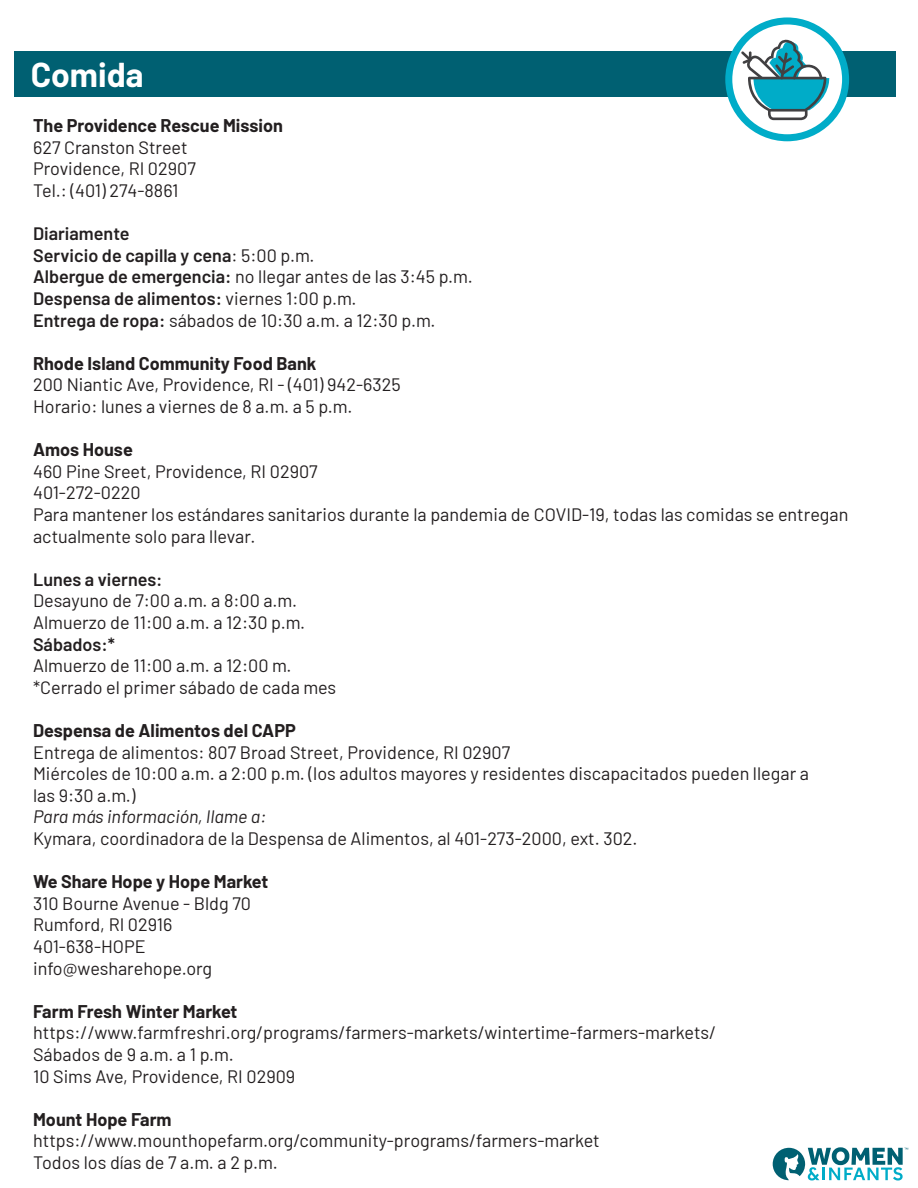
<style>
.page{position:relative;width:918px;height:1188px;background:#fff}
.page>*{position:absolute;margin:0;border:0;box-sizing:border-box;transform-origin:0 0}
.t1{font:700 33.75px "Barlow";color:#fff}
.t2{font:18px/21.6px "Barlow";color:#231f20}
.t3{font:600 18px/21.6px "Barlow";color:#231f20}
.t4{font:700 18px "Barlow";color:#231f20}
.t5{font:italic 18px "Barlow";color:#231f20}
.s1{font-weight:400}
</style>
<div class="page">
<div style="left:15px;top:52px;width:881px;height:45px;background:#006072"></div>
<svg style="left:725px;top:17px;width:124px;height:124px"></svg>
<svg style="left:773px;top:1147px;width:135px;height:34px"></svg>
<h1 class="t1" style="left:31px;top:50px;width:114px">Comida</h1>
<p class="t4" style="left:33px;top:112px;width:251px">The Providence Rescue Mission</p>
<p class="t2" style="left:33px;top:135px;width:164px">627 Cranston Street<br>Providence, RI 02907<br>Tel.: (401) 274-8861</p>
<p class="t3" style="left:33px;top:221px;width:441px">Diariamente<br>Servicio de capilla y cena<span class="s1">: 5:00 p.m.<br></span>Albergue de emergencia: <span class="s1">no llegar antes de las 3:45 p.m.<br></span>Despensa de alimentos: <span class="s1">viernes 1:00 p.m.<br></span>Entrega de ropa: <span class="s1">sábados de 10:30 a.m. a 12:30 p.m.</span></p>
<p class="t4" style="left:33px;top:350px;width:285px">Rhode Island Community Food Bank</p>
<p class="t2" style="left:33px;top:373px;width:369px">200 Niantic Ave, Providence, RI - (401) 942-6325<br>Horario: lunes a viernes de 8 a.m. a 5 p.m.</p>
<p class="t4" style="left:33px;top:436px;width:101px">Amos House</p>
<p class="t2" style="left:33px;top:459px;width:817px">460 Pine Sreet, Providence, RI 02907<br>401-272-0220<br>Para mantener los estándares sanitarios durante la pandemia de COVID-19, todas las comidas se entregan actualmente solo para llevar.</p>
<p class="t3" style="left:33px;top:567px;width:131px">Lunes a viernes:</p>
<p class="t2" style="left:33px;top:589px;width:274px">Desayuno de 7:00 a.m. a 8:00 a.m.<br>Almuerzo de 11:00 a.m. a 12:30 p.m.</p>
<p class="t3" style="left:33px;top:632px;width:83px">Sábados:*</p>
<p class="t2" style="left:33px;top:653px;width:305px">Almuerzo de 11:00 a.m. a 12:00 m. *Cerrado el primer sábado de cada mes</p>
<p class="t4" style="left:33px;top:717px;width:264px">Despensa de Alimentos del CAPP</p>
<p class="t2" style="left:33px;top:740px;width:777px">Entrega de alimentos: 807 Broad Street, Providence, RI 02907<br>Miércoles de 10:00 a.m. a 2:00 p.m. (los adultos mayores y residentes discapacitados pueden llegar a las 9:30 a.m.)</p>
<p class="t5" style="left:33px;top:804px;width:235px">Para más información, llame a:</p>
<p class="t2" style="left:33px;top:826px;width:606px">Kymara, coordinadora de la Despensa de Alimentos, al 401-273-2000, ext. 302.</p>
<p class="t4" style="left:33px;top:868px;width:237px">We Share Hope y Hope Market</p>
<p class="t2" style="left:33px;top:891px;width:219px">310 Bourne Avenue - Bldg 70<br>Rumford, RI 02916<br>401-638-HOPE info@wesharehope.org</p>
<p class="t4" style="left:33px;top:998px;width:206px">Farm Fresh Winter Market</p>
<p class="t2" style="left:33px;top:1021px;width:685px">https://www.farmfreshri.org/programs/farmers-markets/wintertime-farmers-markets/<br>Sábados de 9 a.m. a 1 p.m.<br>10 Sims Ave, Providence, RI 02909</p>
<p class="t4" style="left:33px;top:1106px;width:140px">Mount Hope Farm</p>
<p class="t2" style="left:33px;top:1129px;width:568px">https://www.mounthopefarm.org/community-programs/farmers-market<br>Todos los días de 7 a.m. a 2 p.m.</p>
</div>
